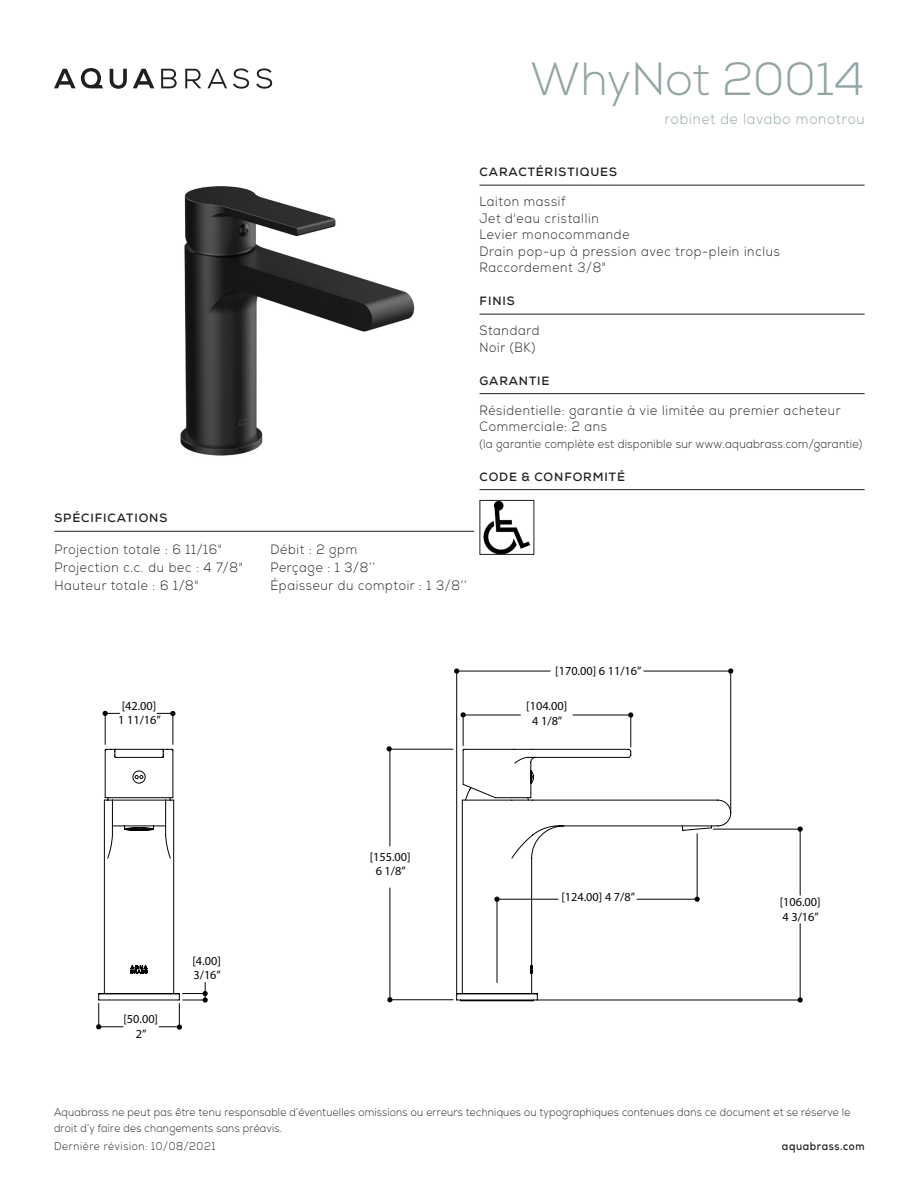
<style>
.page{position:relative;width:918px;height:1188px;background:#fff}
.page>*{position:absolute;margin:0;border:0;box-sizing:border-box;transform-origin:0 0}
.t1{font:300 46.5px "Nexa";color:#91a5a4}
.t2{font:300 15px "Nexa";letter-spacing:.06em;color:#91a5a4;scale:.9 1}
.designer{font:300 13.5px "Nexa";letter-spacing:.06em;color:#231f20;scale:.9 1}
.t3{font:12.3px/14.7px "Myriad Pro";color:#040503}
.designer-2{font:300 12px "Nexa";letter-spacing:.025em;color:#231f20;scale:.9 1}
.designer-3{font:700 12px "Nexa";letter-spacing:.075em;color:#231f20}
.designer-4{font:300 11.25px/16.5px "Nexa";letter-spacing:.025em;color:#231f20;scale:.9 1}
.designer-5{font:300 11.25px "Nexa";letter-spacing:.06em;color:#231f20;scale:.9 1}
.designer-6{font:700 11.25px "Nexa";letter-spacing:.06em;color:#231f20;scale:.9 1}
</style>
<div class="page">
<hr style="left:480px;top:185px;width:385px;height:1px;background:#231f20">
<hr style="left:480px;top:314px;width:385px;height:1px;background:#231f20">
<hr style="left:480px;top:393px;width:385px;height:1px;background:#231f20">
<hr style="left:480px;top:489px;width:385px;height:1px;background:#231f20">
<hr style="left:54px;top:531px;width:420px;height:1px;background:#231f20">
<svg style="left:110px;top:69px;width:17px;height:20px"></svg>
<svg style="left:133px;top:69px;width:21px;height:19px"></svg>
<svg style="left:161px;top:69px;width:16px;height:19px"></svg>
<svg style="left:185px;top:69px;width:16px;height:19px"></svg>
<svg style="left:208px;top:69px;width:19px;height:19px"></svg>
<svg style="left:233px;top:68px;width:16px;height:21px"></svg>
<svg style="left:256px;top:68px;width:16px;height:21px"></svg>
<svg style="left:54px;top:68px;width:49px;height:20px"></svg>
<img style="left:483px;top:502px;width:48px;height:51px">
<div style="left:480px;top:500px;width:54px;height:55px;border:1px solid #231f20"></div>
<img style="left:180px;top:186px;width:235px;height:270px">
<svg style="left:98px;top:749px;width:533px;height:252px"></svg>
<svg style="left:104px;top:787px;width:608px;height:207px"></svg>
<hr style="left:497px;top:899px;width:1px;height:83px;background:#040503">
<hr style="left:697px;top:834px;width:1px;height:65px;background:#040503">
<hr style="left:637px;top:899px;width:60px;height:1px;background:#040503">
<hr style="left:497px;top:899px;width:61px;height:1px;background:#040503">
<hr style="left:537px;top:1000px;width:263px;height:1px;background:#040503">
<hr style="left:713px;top:829px;width:87px;height:1px;background:#040503">
<hr style="left:800px;top:829px;width:1px;height:66px;background:#040503">
<hr style="left:800px;top:924px;width:1px;height:76px;background:#040503">
<hr style="left:456px;top:671px;width:1px;height:323px;background:#040503">
<hr style="left:730px;top:671px;width:1px;height:142px;background:#040503">
<hr style="left:644px;top:671px;width:87px;height:1px;background:#040503">
<hr style="left:457px;top:671px;width:93px;height:1px;background:#040503">
<hr style="left:463px;top:715px;width:1px;height:31px;background:#040503">
<hr style="left:631px;top:715px;width:1px;height:32px;background:#040503">
<hr style="left:573px;top:715px;width:58px;height:1px;background:#040503">
<hr style="left:463px;top:715px;width:57px;height:1px;background:#040503">
<hr style="left:105px;top:713px;width:1px;height:31px;background:#040503">
<hr style="left:173px;top:713px;width:1px;height:31px;background:#040503">
<svg style="left:103px;top:711px;width:17px;height:5px"></svg>
<svg style="left:157px;top:711px;width:18px;height:5px"></svg>
<svg style="left:96px;top:1003px;width:27px;height:26px"></svg>
<svg style="left:159px;top:982px;width:49px;height:48px"></svg>
<svg style="left:454px;top:668px;width:5px;height:6px"></svg>
<svg style="left:728px;top:668px;width:5px;height:6px"></svg>
<svg style="left:461px;top:712px;width:5px;height:5px"></svg>
<svg style="left:628px;top:712px;width:5px;height:6px"></svg>
<svg style="left:494px;top:897px;width:6px;height:5px"></svg>
<svg style="left:695px;top:897px;width:5px;height:5px"></svg>
<svg style="left:798px;top:827px;width:5px;height:5px"></svg>
<svg style="left:798px;top:997px;width:5px;height:6px"></svg>
<hr style="left:390px;top:1000px;width:63px;height:1px;background:#040503">
<hr style="left:390px;top:749px;width:1px;height:97px;background:#040503">
<hr style="left:390px;top:888px;width:1px;height:112px;background:#040503">
<svg style="left:387px;top:746px;width:5px;height:5px"></svg>
<svg style="left:387px;top:997px;width:6px;height:5px"></svg>
<hr style="left:390px;top:749px;width:63px;height:1px;background:#040503">
<p class="t1" style="left:530px;top:52px;width:336px">WhyNot 20014</p>
<p class="t2" style="left:665px;top:110px;width:223px">robinet de lavabo monotrou</p>
<p class="designer-3" style="left:54px;top:511px;width:114px">SPÉCIFICATIONS</p>
<p class="designer" style="left:54px;top:541px;width:188px">Projection totale : 6 11/16"</p>
<p class="designer" style="left:270px;top:541px;width:98px">Débit : 2 gpm</p>
<p class="designer" style="left:54px;top:559px;width:211px">Projection c.c. du bec : 4 7/8"</p>
<p class="designer" style="left:270px;top:559px;width:118px">Perçage : 1 3/8’’</p>
<p class="designer" style="left:54px;top:577px;width:162px">Hauteur totale : 6 1/8"</p>
<p class="designer" style="left:270px;top:577px;width:219px">Épaisseur du comptoir : 1 3/8’’</p>
<p class="designer-3" style="left:480px;top:164px;width:139px">CARACTÉRISTIQUES</p>
<p class="designer" style="left:480px;top:194px;width:97px">Laiton massif</p>
<p class="designer" style="left:480px;top:210px;width:134px">Jet d'eau cristallin</p>
<p class="designer" style="left:480px;top:227px;width:168px">Levier monocommande</p>
<p class="designer" style="left:480px;top:243px;width:335px">Drain pop-up à pression avec trop-plein inclus</p>
<p class="designer" style="left:480px;top:260px;width:142px">Raccordement 3/8"</p>
<p class="designer-3" style="left:480px;top:293px;width:37px">FINIS</p>
<p class="designer" style="left:480px;top:323px;width:68px">Standard</p>
<p class="designer" style="left:480px;top:339px;width:64px">Noir (BK)</p>
<p class="designer-3" style="left:480px;top:373px;width:71px">GARANTIE</p>
<p class="designer" style="left:480px;top:402px;width:403px">Résidentielle: garantie à vie limitée au premier acheteur</p>
<p class="designer" style="left:480px;top:419px;width:143px">Commerciale: 2 ans</p>
<p class="designer-2" style="left:480px;top:437px;width:427px">(la garantie complète est disponible sur www.aquabrass.com/garantie)</p>
<p class="designer-3" style="left:480px;top:469px;width:147px">CODE &amp; CONFORMITÉ</p>
<p class="t3" style="left:118px;top:698px;width:44px">[42.00]<br>1 11/16”</p>
<p class="t3" style="left:555px;top:663px;width:88px">[170.00] 6 11/16”</p>
<p class="t3" style="left:526px;top:698px;width:43px;text-align:center">[104.00]<br>4 1/8”</p>
<p class="t3" style="left:123px;top:1011px;width:36px;text-align:center">[50.00]<br>2”</p>
<p class="t3" style="left:193px;top:953px;width:30px">[4.00]<br>3/16”</p>
<p class="t3" style="left:370px;top:849px;width:43px;text-align:center">[155.00]<br>6 1/8”</p>
<p class="t3" style="left:561px;top:889px;width:75px">[124.00] 4 7/8”</p>
<p class="t3" style="left:780px;top:895px;width:43px">[106.00]<br>4 3/16”</p>
<p class="designer-4" style="left:54px;top:1104px;width:886px">Aquabrass ne peut pas être tenu responsable d’éventuelles omissions ou erreurs techniques ou typographiques contenues dans ce document et se réserve le droit d’y faire des changements sans préavis.</p>
<p class="designer-5" style="left:54px;top:1139px;width:181px">Dernière révision: 10/08/2021</p>
<p class="designer-6" style="left:782px;top:1139px;width:93px">aquabrass.com</p>
</div>
